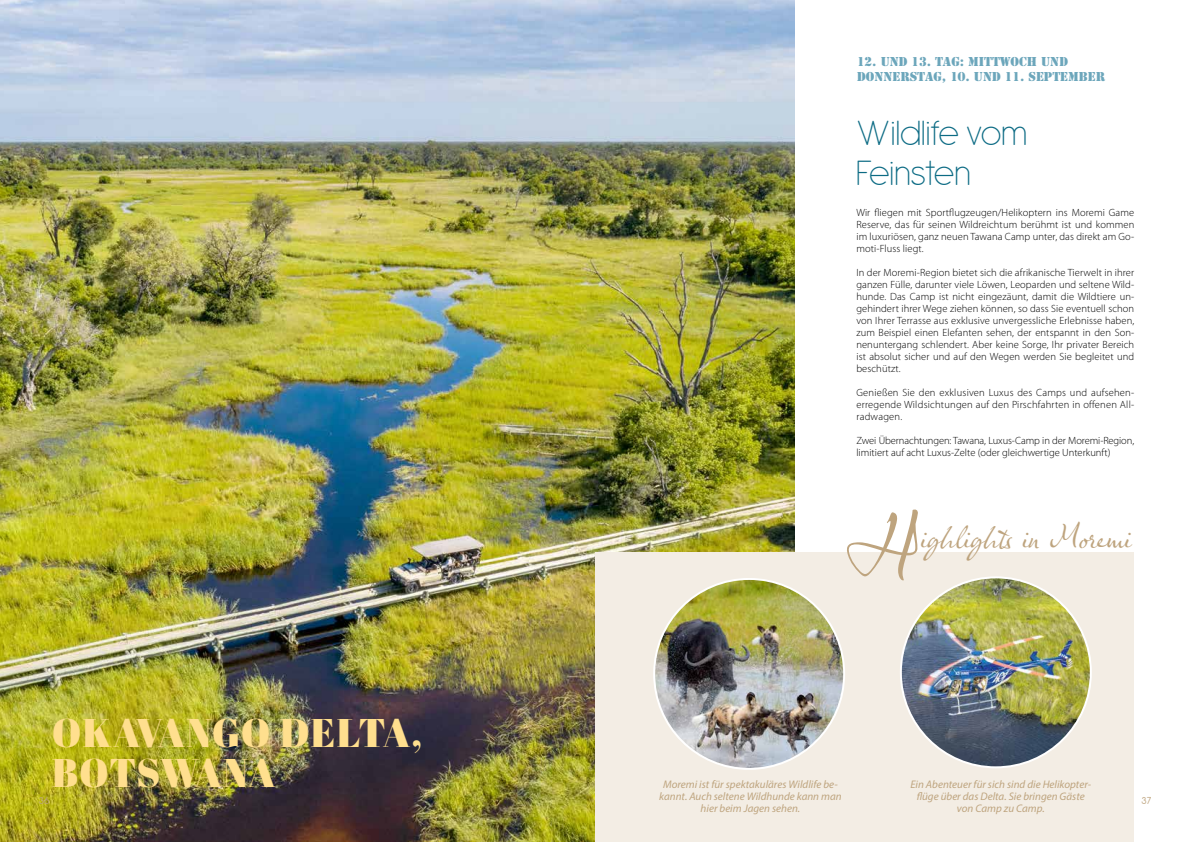
<style>
.page{position:relative;width:1191px;height:842px;background:#fff}
.page>*{position:absolute;margin:0;border:0;box-sizing:border-box;transform-origin:0 0}
.t1{font:90px "Olicana Smooth";color:#bea47e}
.t2{font:900 40px/40px "Abril Display";letter-spacing:.035em;color:#ffdf8e}
.t3{font:200 38px/40px "Antipasto";letter-spacing:-.02em;color:#0c6b84}
.t4{font:34px "Olicana Smooth";color:#bea47e}
.t5{font:12px/15px "Stencil Std";color:#6ca6bb}
.t6{font:italic 11px/12px "Myriad Pro";color:#bea47e;text-align:center}
.t7{font:11px "Antipasto";color:#bea47e}
.t8{font:300 10.5px/12px "Myriad Pro";letter-spacing:.01em;color:#000;text-align:justify}
</style>
<div class="page">
<img style="left:0;top:0;width:794px;height:842px">
<div style="left:595px;top:552px;width:539px;height:290px;background:#f3ede4"></div>
<img style="left:656px;top:579px;width:188px;height:188px">
<img style="left:901px;top:577px;width:189px;height:190px;border-radius:95px">
<p class="t5" style="left:857px;top:54px;width:249px">12. UND 13. TAG: MITTWOCH UND<br>DONNERSTAG, 10. UND 11. SEPTEMBER</p>
<h3 class="t3" style="left:856px;top:113px;width:173px">Wildlife vom<br>Feinsten</h3>
<p class="t8" style="left:856px;top:206px;width:279px">Wir fliegen mit Sportflugzeugen/Helikoptern ins Moremi Game Reserve, das für seinen Wildreichtum berühmt ist und kommen im luxuriösen, ganz neuen Tawana Camp unter, das direkt am Go&shy;moti-Fluss liegt.</p>
<p class="t8" style="left:856px;top:266px;width:279px">In der Moremi-Region bietet sich die afrikanische Tierwelt in ihrer ganzen Fülle, darunter viele Löwen, Leoparden und seltene Wild&shy;hunde. Das Camp ist nicht eingezäunt, damit die Wildtiere un&shy;gehindert ihrer Wege ziehen können, so dass Sie eventuell schon von Ihrer Terrasse aus exklusive unvergessliche Erlebnisse haben, zum Beispiel einen Elefanten sehen, der entspannt in den Son&shy;nenuntergang schlendert. Aber keine Sorge, Ihr privater Bereich ist absolut sicher und auf den Wegen werden Sie begleitet und beschützt.</p>
<p class="t8" style="left:856px;top:386px;width:279px">Genießen Sie den exklusiven Luxus des Camps und aufsehen&shy;erregende Wildsichtungen auf den Pirschfahrten in offenen All&shy;radwagen.</p>
<p class="t8" style="left:856px;top:434px;width:279px">Zwei Übernachtungen: Tawana, Luxus-Camp in der Moremi-Region, limitiert auf acht Luxus-Zelte (oder gleichwertige Unterkunft)</p>
<h1 class="t1" style="left:848px;top:490px;width:70px">H</h1>
<h3 class="t4" style="left:920px;top:516px;width:212px">ighlights in Moremi</h3>
<h2 class="t2" style="left:52px;top:713px;width:371px">OKAVANGO DELTA,<br>BOTSWANA</h2>
<p class="t6" style="left:659px;top:778px;width:184px">Moremi ist für spektakuläres Wildlife be&shy;kannt. Auch seltene Wildhunde kann man hier beim Jagen sehen.</p>
<p class="t6" style="left:910px;top:778px;width:182px">Ein Abenteuer für sich sind die Helikopter&shy;flüge über das Delta. Sie bringen Gäste von Camp zu Camp.</p>
<p class="t7" style="left:39px;top:794px;width:12px">36</p>
<p class="t7" style="left:1141px;top:794px;width:11px">37</p>
</div>
